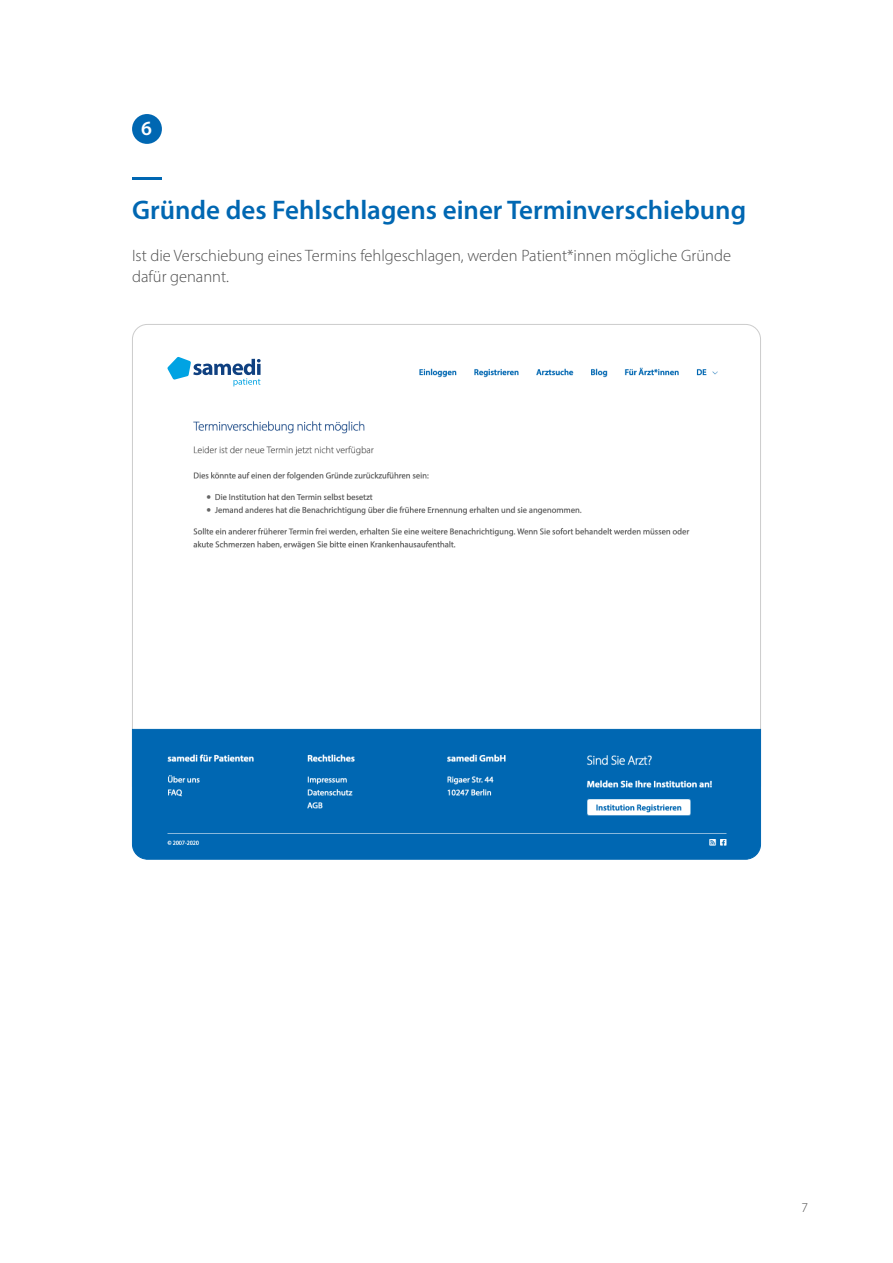
<style>
.page{position:relative;width:893px;height:1263px;background:#fff}
.page>*{position:absolute;margin:0;border:0;box-sizing:border-box;transform-origin:0 0}
.t1{font:600 27px "Myriad Pro";color:#0067b2}
.t2{font:600 20.25px "Myriad Pro";color:#fff}
.t3{font:300 16.5px/21px "Myriad Pro";color:#4d4d4d}
.t4{font:300 13.5px "Myriad Pro";color:#4d4d4d}
</style>
<div class="page">
<svg style="left:132px;top:324px;width:629px;height:405px"></svg>
<svg style="left:132px;top:729px;width:629px;height:131px;background:#0e6fb6"></svg>
<img style="left:146px;top:331px;width:602px;height:528px">
<div style="left:132px;top:114px;width:30px;height:30px;background:#0067b2;border-radius:50%"></div>
<hr style="left:132px;top:177px;width:30px;height:3px;background:#0067b2">
<div style="left:166px;top:354px;width:96px;height:34px;background:#fff"></div>
<svg style="left:167px;top:357px;width:94px;height:29px"></svg>
<p class="t2" style="left:141px;top:116px;width:12px">6</p>
<h1 class="t1" style="left:132px;top:193px;width:616px">Gründe des Fehlschlagens einer Terminverschiebung</h1>
<p class="t3" style="left:132px;top:245px;width:600px">Ist die Verschiebung eines Termins fehlgeschlagen, werden Patient*innen mögliche Gründe dafür genannt.</p>
<p class="t4" style="left:801px;top:1199px;width:8px">7</p>
</div>
